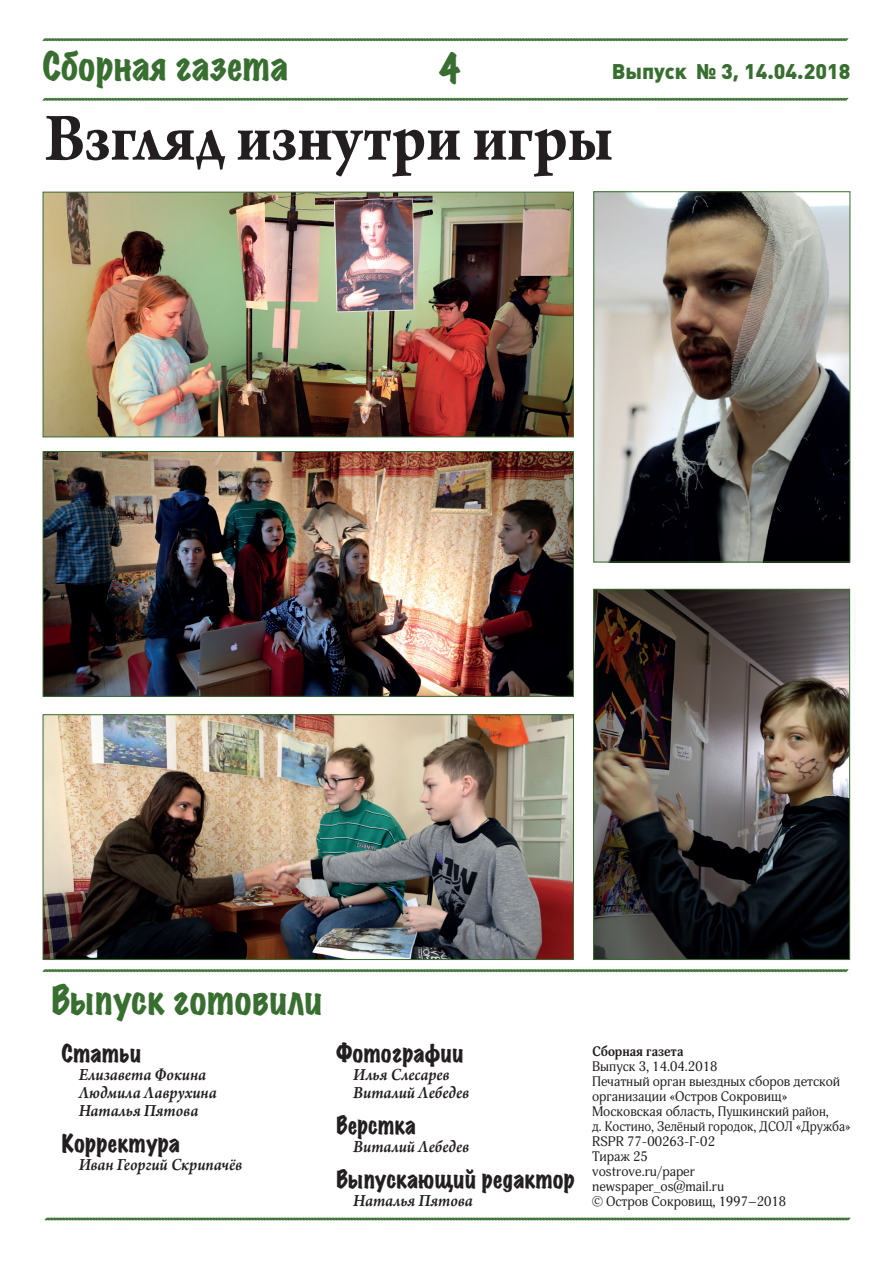
<style>
.page{position:relative;width:893px;height:1263px;background:#fff}
.page>*{position:absolute;margin:0;border:0;box-sizing:border-box;transform-origin:0 0}
.t1{font:700 72px "Arno Pro";color:#231f20;scale:.9 1}
.t2{font:expanded 35.85px "Marker Felt";color:#386e30;scale:.94 1}
.t3{font:expanded 35.85px "Marker Felt";color:#386e30;scale:.87 1}
.t4{font:expanded 22.5px "Marker Felt";color:#231f20;scale:.94 1}
.t5{font:expanded 22.5px "Marker Felt";color:#231f20;scale:.93 1}
.t6{font:expanded 22.5px "Marker Felt";color:#231f20;scale:.9 1}
.t7{font:900 21px "Plumb";color:#386e30}
.t8{font:italic 600 18px/18px "Arno Pro";letter-spacing:-.005em;color:#231f20;scale:.94 1}
.t9{font:13.5px/15px "Adonis";color:#231f20}
.t10{font:700 13.5px "Adonis";color:#231f20}
</style>
<div class="page">
<svg style="left:42px;top:38px;width:807px;height:4px;background:#84a57f"></svg>
<svg style="left:42px;top:969px;width:807px;height:4px"></svg>
<svg style="left:44px;top:1217px;width:807px;height:4px;background:#84a57f"></svg>
<svg style="left:42px;top:97px;width:807px;height:4px;background:#84a57f"></svg>
<img style="left:45px;top:194px;width:527px;height:241px">
<div style="left:43px;top:192px;width:531px;height:245px;border:1px solid #386e30"></div>
<img style="left:595px;top:193px;width:253px;height:367px">
<div style="left:593px;top:191px;width:257px;height:371px;border:1px solid #386e30"></div>
<img style="left:45px;top:453px;width:527px;height:242px">
<div style="left:43px;top:451px;width:531px;height:246px;border:1px solid #386e30"></div>
<img style="left:45px;top:716px;width:527px;height:242px">
<div style="left:43px;top:714px;width:531px;height:246px;border:1px solid #386e30"></div>
<img style="left:595px;top:591px;width:253px;height:367px">
<div style="left:593px;top:589px;width:257px;height:371px;border:1px solid #386e30"></div>
<h2 class="t2" style="left:43px;top:39px;width:263px">Сборная газета</h2>
<h2 class="t3" style="left:439px;top:42px;width:25px">4</h2>
<h3 class="t7" style="left:612px;top:59px;width:240px">Выпуск № 3, 14.04.2018</h3>
<h1 class="t1" style="left:45px;top:96px;width:632px">Взгляд изнутри игры</h1>
<h2 class="t2" style="left:51px;top:974px;width:291px">Выпуск готовили</h2>
<h3 class="t4" style="left:62px;top:1037px;width:86px">Статьи</h3>
<h3 class="t8" style="left:79px;top:1066px;width:148px">Елизавета Фокина<br>Людмила Лаврухина<br>Наталья Пятова</h3>
<h3 class="t4" style="left:62px;top:1127px;width:128px">Корректура</h3>
<h3 class="t8" style="left:79px;top:1156px;width:176px">Иван Георгий Скрипачёв</h3>
<h3 class="t4" style="left:336px;top:1037px;width:137px">Фотографии</h3>
<h3 class="t8" style="left:353px;top:1066px;width:125px">Илья Слесарев<br>Виталий Лебедев</h3>
<h3 class="t6" style="left:336px;top:1109px;width:90px">Верстка</h3>
<h3 class="t8" style="left:353px;top:1138px;width:125px">Виталий Лебедев</h3>
<h3 class="t5" style="left:336px;top:1163px;width:258px">Выпускающий редактор</h3>
<h3 class="t8" style="left:353px;top:1192px;width:129px">Наталья Пятова</h3>
<p class="t10" style="left:592px;top:1044px;width:93px">Сборная газета</p>
<p class="t9" style="left:592px;top:1059px;width:260px">Выпуск 3, 14.04.2018<br>Печатный орган выездных сборов детской организации «Остров Сокровищ»<br>Московская область, Пушкинский район,<br>д. Костино, Зелёный городок, ДСОЛ «Дружба»<br>RSPR 77-00263-Г-02<br>Тираж 25<br>vostrove.ru/paper<br>newspaper_os@mail.ru<br>© Остров Сокровищ, 1997–2018</p>
</div>
